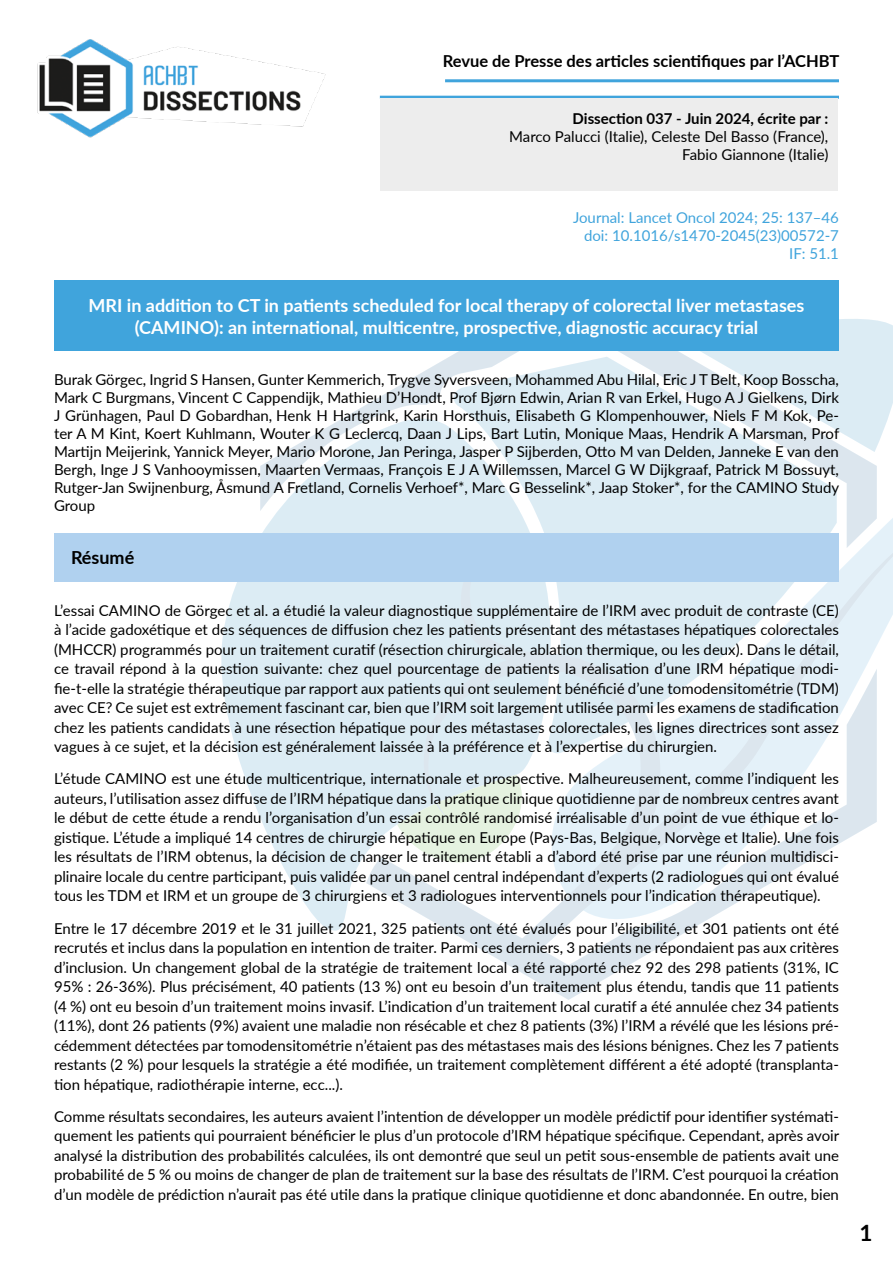
<style>
.page{position:relative;width:893px;height:1263px;background:#fff}
.page>*{position:absolute;margin:0;border:0;box-sizing:border-box;transform-origin:0 0}
.t1{font:700 22.5px "Lato";color:#000}
.t2{font:700 18px/21.6px "Lato";color:#fff;text-align:center}
.t3{font:700 18px "Lato";color:#000}
.t4{font:700 16.5px "Lato";color:#000}
.t5{font:15px/19.5px "Lato";color:#000;text-align:justify}
.t6{font:15px/18px "Lato";color:#40a4dc;text-align:right}
.t7{font:700 15px "Lato";color:#000}
</style>
<div class="page">
<svg style="left:483px;top:950px;width:172px;height:50px"></svg>
<svg style="left:210px;top:319px;width:683px;height:612px;fill:#dcecf4"></svg>
<svg style="left:423px;top:531px;width:470px;height:419px;fill:#e4f1f9"></svg>
<img style="left:37px;top:39px;width:289px;height:99px">
<hr style="left:445px;top:79px;width:394px;height:3px;background:#40a4dc">
<hr style="left:380px;top:96px;width:459px;height:3px;background:#40a4dc">
<div style="left:381px;top:99px;width:457px;height:92px;background:#ededed"></div>
<div style="left:54px;top:281px;width:785px;height:70px;background:#40a4dc"></div>
<div style="left:54px;top:533px;width:785px;height:48px;background:#b0d1ef"></div>
<p class="t4" style="left:443px;top:49px;width:398px">Revue de Presse des articles scientifiques par l’ACHBT</p>
<p class="t7" style="left:573px;top:108px;width:257px">Dissection 037 - Juin 2024, écrite par :</p>
<p class="t5" style="left:509px;top:127px;width:321px;line-height:18px;text-align:right">Marco Palucci (Italie), Celeste Del Basso (France),<br>Fabio Giannone (Italie)</p>
<p class="t6" style="left:573px;top:207px;width:267px">Journal: Lancet Oncol 2024; 25: 137–46 doi: 10.1016/s1470-2045(23)00572-7<br>IF: 51.1</p>
<p class="t2" style="left:88px;top:294px;width:717px">MRI in addition to CT in patients scheduled for local therapy of colorectal liver metastases (CAMINO): an international, multicentre, prospective, diagnostic accuracy trial</p>
<p class="t5" style="left:54px;top:370px;width:787px;line-height:18px">Burak Görgec, Ingrid S Hansen, Gunter Kemmerich, Trygve Syversveen, Mohammed Abu Hilal, Eric J T Belt, Koop Bosscha, Mark C Burgmans, Vincent C Cappendijk, Mathieu D’Hondt, Prof Bjørn Edwin, Arian R van Erkel, Hugo A J Gielkens, Dirk J Grünhagen, Paul D Gobardhan, Henk H Hartgrink, Karin Horsthuis, Elisabeth G Klompenhouwer, Niels F M Kok, Pe&shy;ter A M Kint, Koert Kuhlmann, Wouter K G Leclercq, Daan J Lips, Bart Lutin, Monique Maas, Hendrik A Marsman, Prof Martijn Meijerink, Yannick Meyer, Mario Morone, Jan Peringa, Jasper P Sijberden, Otto M van Delden, Janneke E van den Bergh, Inge J S Vanhooymissen, Maarten Vermaas, François E J A Willemssen, Marcel G W Dijkgraaf, Patrick M Bossuyt, Rutger-Jan Swijnenburg, Åsmund A Fretland, Cornelis Verhoef*, Marc G Besselink*, Jaap Stoker*, for the CAMINO Study Group</p>
<p class="t3" style="left:71px;top:544px;width:65px">Résumé</p>
<p class="t5" style="left:54px;top:600px;width:786px">L’essai CAMINO de Görgec et al. a étudié la valeur diagnostique supplémentaire de l’IRM avec produit de contraste (CE) à l’acide gadoxétique et des séquences de diffusion chez les patients présentant des métastases hépatiques colorectales (MHCCR) programmés pour un traitement curatif (résection chirurgicale, ablation thermique, ou les deux). Dans le détail, ce travail répond à la question suivante: chez quel pourcentage de patients la réalisation d’une IRM hépatique modi&shy;fie-t-elle la stratégie thérapeutique par rapport aux patients qui ont seulement bénéficié d’une tomodensitométrie (TDM) avec CE? Ce sujet est extrêmement fascinant car, bien que l’IRM soit largement utilisée parmi les examens de stadification chez les patients candidats à une résection hépatique pour des métastases colorectales, les lignes directrices sont assez vagues à ce sujet, et la décision est généralement laissée à la préférence et à l’expertise du chirurgien.</p>
<p class="t5" style="left:54px;top:768px;width:786px">L’étude CAMINO est une étude multicentrique, internationale et prospective. Malheureusement, comme l’indiquent les auteurs, l’utilisation assez diffuse de l’IRM hépatique dans la pratique clinique quotidienne par de nombreux centres avant le début de cette étude a rendu l’organisation d’un essai contrôlé randomisé irréalisable d’un point de vue éthique et lo&shy;gistique. L’étude a impliqué 14 centres de chirurgie hépatique en Europe (Pays-Bas, Belgique, Norvège et Italie). Une fois les résultats de l’IRM obtenus, la décision de changer le traitement établi a d’abord été prise par une réunion multidisci&shy;plinaire locale du centre participant, puis validée par un panel central indépendant d’experts (2 radiologues qui ont évalué tous les TDM et IRM et un groupe de 3 chirurgiens et 3 radiologues interventionnels pour l’indication thérapeutique).</p>
<p class="t5" style="left:54px;top:918px;width:786px">Entre le 17 décembre 2019 et le 31 juillet 2021, 325 patients ont été évalués pour l’éligibilité, et 301 patients ont été recrutés et inclus dans la population en intention de traiter. Parmi ces derniers, 3 patients ne répondaient pas aux critères d’inclusion. Un changement global de la stratégie de traitement local a été rapporté chez 92 des 298 patients (31%, IC 95% : 26-36%). Plus précisément, 40 patients (13 %) ont eu besoin d’un traitement plus étendu, tandis que 11 patients (4 %) ont eu besoin d’un traitement moins invasif. L’indication d’un traitement local curatif a été annulée chez 34 patients (11%), dont 26 patients (9%) avaient une maladie non résécable et chez 8 patients (3%) l’IRM a révélé que les lésions pré&shy;cédemment détectées par tomodensitométrie n’étaient pas des métastases mais des lésions bénignes. Chez les 7 patients restants (2 %) pour lesquels la stratégie a été modifiée, un traitement complètement différent a été adopté (transplanta&shy;tion hépatique, radiothérapie interne, ecc...).</p>
<p class="t5" style="left:54px;top:1106px;width:787px">Comme résultats secondaires, les auteurs avaient l’intention de développer un modèle prédictif pour identifier systémati&shy;quement les patients qui pourraient bénéficier le plus d’un protocole d’IRM hépatique spécifique. Cependant, après avoir analysé la distribution des probabilités calculées, ils ont demontré que seul un petit sous-ensemble de patients avait une probabilité de 5 % ou moins de changer de plan de traitement sur la base des résultats de l’IRM. C’est pourquoi la création d’un modèle de prédiction n’aurait pas été utile dans la pratique clinique quotidienne et donc abandonnée. En outre, bien</p>
<h1 class="t1" style="left:859px;top:1216px;width:15px">1</h1>
</div>
